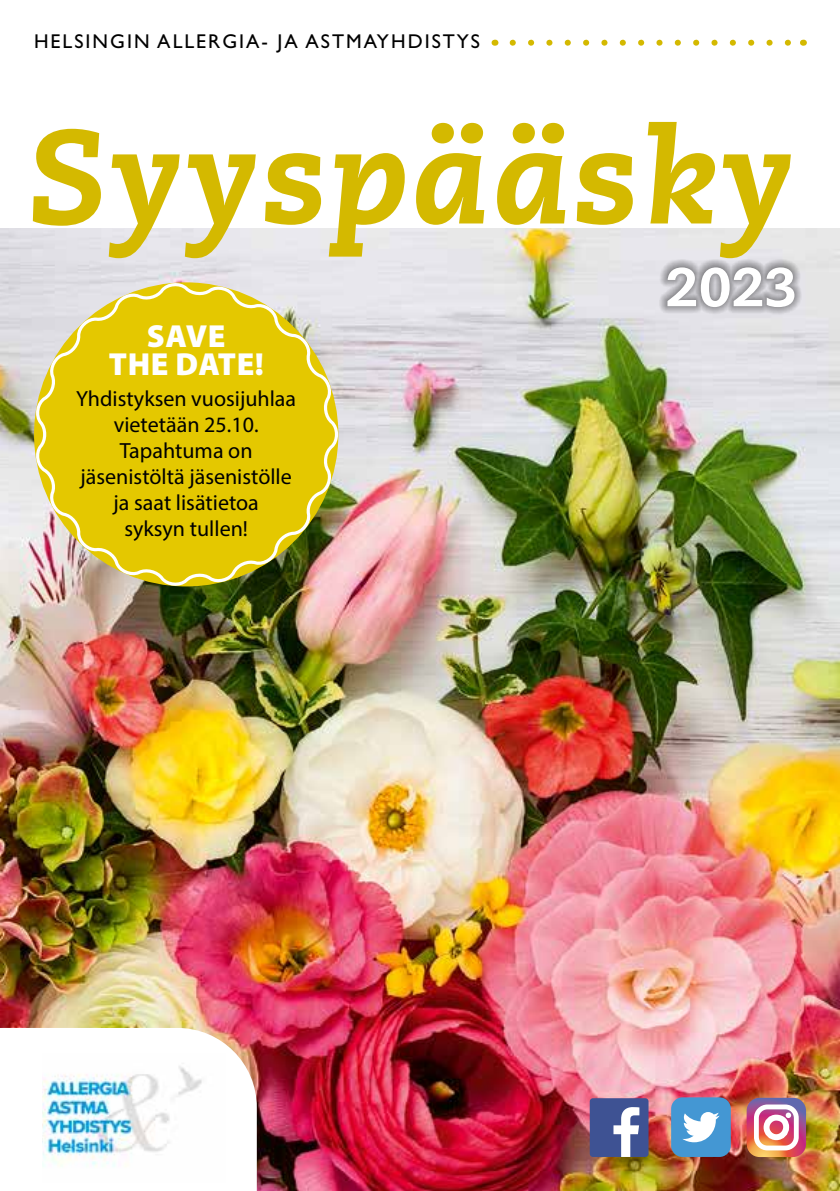
<style>
.page{position:relative;width:840px;height:1191px;background:#fff}
.page>*{position:absolute;margin:0;border:0;box-sizing:border-box;transform-origin:0 0}
.t1{font:italic 800 132px "Caecilia LT Std";letter-spacing:.02em;color:#d4b900}
.t2{font:800 54px "Caecilia LT Std";color:#fff}
.t3{font:900 32px/28px "Myriad Pro";letter-spacing:.02em;color:#fff;text-align:center}
.t4{font:22px/26px "Myriad Pro";color:#000;text-align:center}
.t5{font:20px "Gill Sans Std";letter-spacing:.1em;color:#000}
</style>
<div class="page">
<img style="left:0;top:229px;width:839px;height:962px">
<div style="left:589px;top:1098px;width:59px;height:59px;background:#3e5293;border-radius:3px"></div>
<svg style="left:613px;top:1107px;width:26px;height:50px"></svg>
<svg style="left:0;top:1028px;width:257px;height:163px"></svg>
<svg style="left:512px;top:40px;width:279px;height:6px"></svg>
<div style="left:658px;top:259px;width:143px;height:56px;background:#000;opacity:.75"></div>
<img style="left:43px;top:1053px;width:182px;height:129px">
<svg style="left:670px;top:1097px;width:60px;height:60px"></svg>
<svg style="left:35px;top:283px;width:303px;height:303px;background:#ddc62d"></svg>
<svg style="left:746px;top:1097px;width:59px;height:60px"></svg>
<p class="t5" style="left:34px;top:29px;width:447px">HELSINGIN ALLERGIA- JA ASTMAYHDISTYS</p>
<h1 class="t1" style="left:28px;top:99px;width:766px">Syyspääsky</h1>
<h2 class="t2" style="left:665px;top:254px;width:133px">2023</h2>
<h3 class="t3" style="left:109px;top:320px;width:157px">SAVE<br>THE DATE!</h3>
<p class="t4" style="left:76px;top:385px;width:221px">Yhdistyksen vuosijuhlaa vietetään 25.10.<br>Tapahtuma on jäsenistöltä jäsenistölle ja saat lisätietoa<br>syksyn tullen!</p>
</div>
